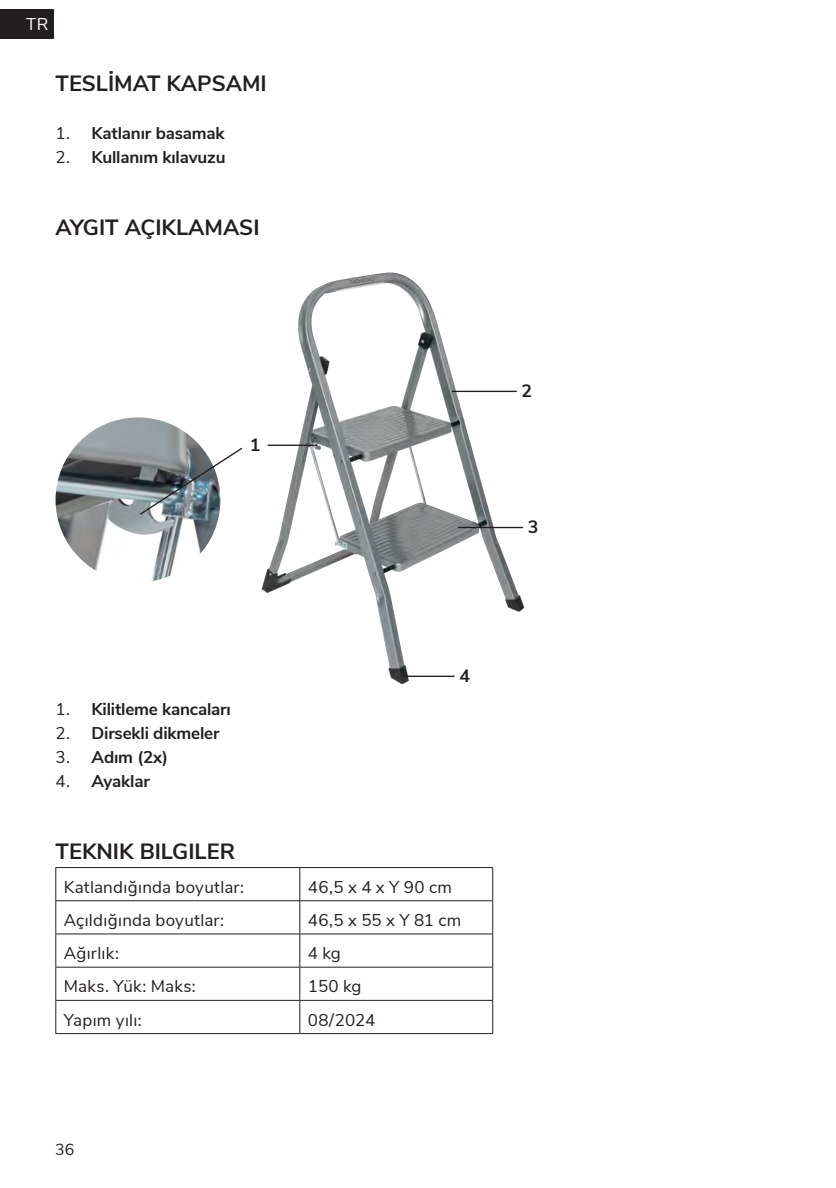
<style>
.page{position:relative;width:836px;height:1188px;background:#fff}
.page>*{position:absolute;margin:0;border:0;box-sizing:border-box;transform-origin:0 0}
.t1{font:700 22px "Nunito Sans";color:#231f20}
.t2{font:700 17.8px "Nunito Sans";color:#231f20}
.t3{font:17px "Nunito Sans";letter-spacing:.015em;color:#231f20}
.t4{font:700 17px "Nunito Sans";letter-spacing:-.01em;color:#231f20}
.t5{font:17px "Nunito Sans";color:#fff}
.t6{font:16px "Nunito Sans";color:#231f20}
.s1{font-weight:400}
</style>
<div class="page">
<div style="left:0;top:9px;width:54px;height:30px;background:#231f20"></div>
<img style="left:261px;top:272px;width:264px;height:413px">
<hr style="left:267px;top:444px;width:50px;height:2px;background:#231f20">
<hr style="left:451px;top:390px;width:65px;height:2px;background:#231f20">
<hr style="left:458px;top:527px;width:65px;height:1px;background:#231f20">
<hr style="left:405px;top:675px;width:49px;height:2px;background:#231f20">
<img style="left:55px;top:417px;width:165px;height:165px;border-radius:82px">
<svg style="left:138px;top:446px;width:105px;height:70px"></svg>
<hr style="left:55px;top:867px;width:245px;height:1px;background:#231f20">
<hr style="left:55px;top:867px;width:1px;height:33px;background:#231f20">
<hr style="left:300px;top:867px;width:193px;height:1px;background:#231f20">
<hr style="left:299px;top:867px;width:1px;height:33px;background:#231f20">
<hr style="left:492px;top:867px;width:1px;height:33px;background:#231f20">
<hr style="left:55px;top:900px;width:245px;height:1px;background:#231f20">
<hr style="left:55px;top:901px;width:1px;height:32px;background:#231f20">
<hr style="left:300px;top:900px;width:193px;height:1px;background:#231f20">
<hr style="left:299px;top:901px;width:1px;height:32px;background:#231f20">
<hr style="left:492px;top:901px;width:1px;height:32px;background:#231f20">
<hr style="left:55px;top:933px;width:245px;height:1px;background:#231f20">
<hr style="left:55px;top:934px;width:1px;height:32px;background:#231f20">
<hr style="left:300px;top:933px;width:193px;height:1px;background:#231f20">
<hr style="left:299px;top:934px;width:1px;height:32px;background:#231f20">
<hr style="left:492px;top:934px;width:1px;height:32px;background:#231f20">
<hr style="left:55px;top:966px;width:245px;height:1px;background:#231f20">
<hr style="left:55px;top:967px;width:1px;height:33px;background:#231f20">
<hr style="left:300px;top:966px;width:193px;height:1px;background:#231f20">
<hr style="left:299px;top:967px;width:1px;height:33px;background:#231f20">
<hr style="left:492px;top:967px;width:1px;height:33px;background:#231f20">
<hr style="left:55px;top:999px;width:245px;height:1px;background:#231f20">
<hr style="left:55px;top:1000px;width:1px;height:33px;background:#231f20">
<hr style="left:300px;top:999px;width:193px;height:1px;background:#231f20">
<hr style="left:299px;top:1000px;width:1px;height:33px;background:#231f20">
<hr style="left:492px;top:1000px;width:1px;height:33px;background:#231f20">
<hr style="left:55px;top:1033px;width:245px;height:1px;background:#231f20">
<hr style="left:300px;top:1033px;width:193px;height:1px;background:#231f20">
<p class="t5" style="left:26px;top:11px;width:24px">TR</p>
<p class="t5" style="left:26px;top:11px;width:24px">NL</p>
<p class="t1" style="left:55px;top:67px;width:212px">TESLİMAT KAPSAMI</p>
<p class="t4" style="left:55px;top:120px;width:170px"><span class="s1">1.</span> Katlanır basamak</p>
<p class="t4" style="left:55px;top:144px;width:171px"><span class="s1">2.</span> Kullanım kılavuzu</p>
<p class="t1" style="left:55px;top:211px;width:205px">AYGIT AÇIKLAMASI</p>
<p class="t2" style="left:250px;top:431px;width:12px">1</p>
<p class="t2" style="left:521px;top:377px;width:12px">2</p>
<p class="t2" style="left:527px;top:513px;width:12px">3</p>
<p class="t4" style="left:55px;top:696px;width:177px"><span class="s1">1.</span> Kilitleme kancaları</p>
<p class="t4" style="left:55px;top:720px;width:165px"><span class="s1">2.</span> Dirsekli dikmeler</p>
<p class="t4" style="left:55px;top:744px;width:114px"><span class="s1">3.</span> Adım (2x)</p>
<p class="t4" style="left:55px;top:769px;width:96px"><span class="s1">4.</span> Ayaklar</p>
<p class="t2" style="left:459px;top:662px;width:12px">4</p>
<p class="t1" style="left:55px;top:835px;width:181px">TEKNIK BILGILER</p>
<p class="t3" style="left:64px;top:874px;width:182px">Katlandığında boyutlar:</p>
<p class="t3" style="left:308px;top:874px;width:146px">46,5 x 4 x Y 90 cm</p>
<p class="t3" style="left:64px;top:907px;width:162px">Açıldığında boyutlar:</p>
<p class="t3" style="left:308px;top:907px;width:155px">46,5 x 55 x Y 81 cm</p>
<p class="t3" style="left:64px;top:940px;width:57px">Ağırlık:</p>
<p class="t3" style="left:308px;top:940px;width:34px">4 kg</p>
<p class="t3" style="left:64px;top:974px;width:133px">Maks. Yük: Maks:</p>
<p class="t3" style="left:308px;top:974px;width:55px">150 kg</p>
<p class="t3" style="left:64px;top:1007px;width:79px">Yapım yılı:</p>
<p class="t3" style="left:308px;top:1007px;width:69px">08/2024</p>
<p class="t6" style="left:55px;top:1137px;width:21px">36</p>
</div>
